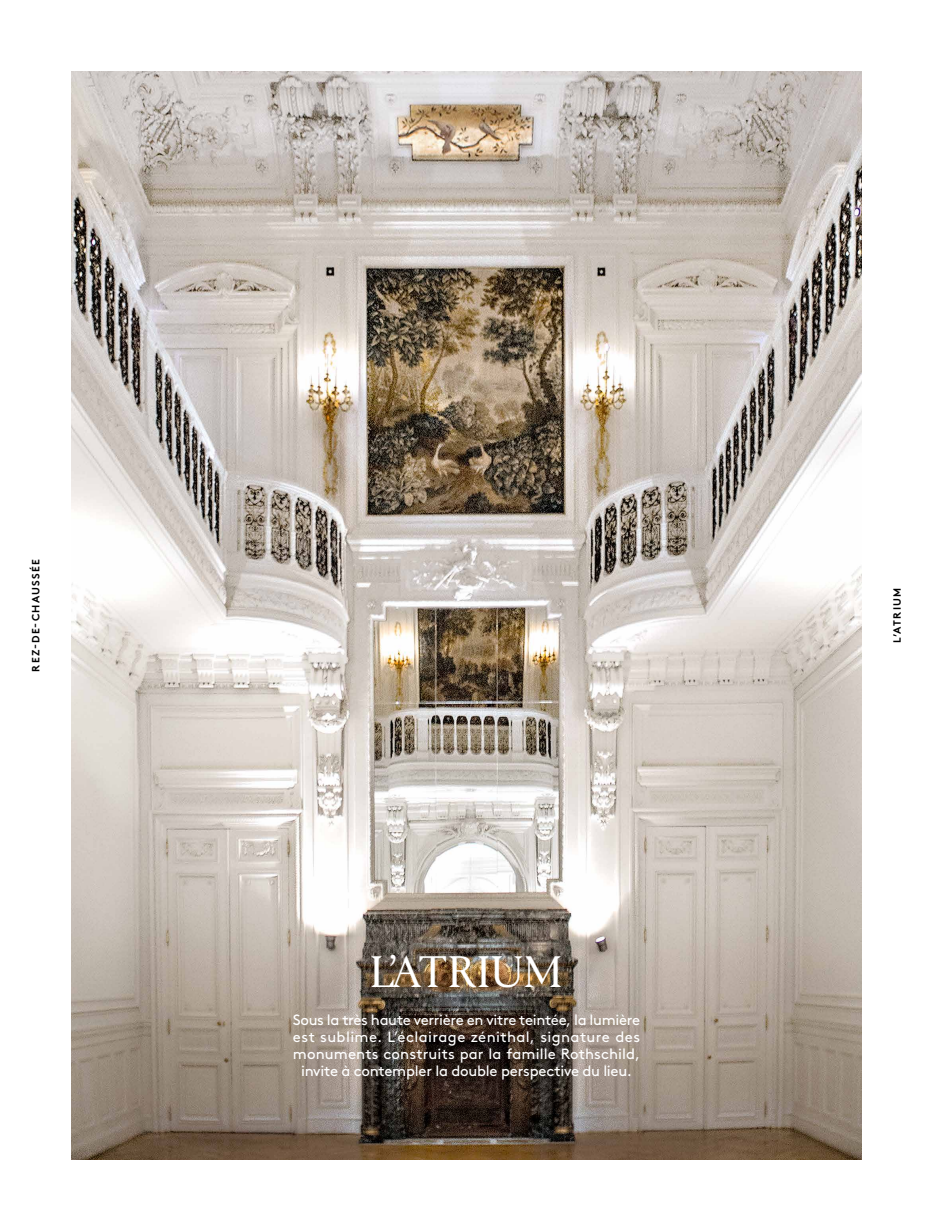
<style>
.page{position:relative;width:933px;height:1231px;background:#fff}
.page>*{position:absolute;margin:0;border:0;box-sizing:border-box;transform-origin:0 0}
.t1{font:46.38px "Portrait";letter-spacing:-.01em;color:#fff}
.t2{font:14.88px/17px "Brown";letter-spacing:-.01em;color:#fff;text-align:center}
.t3{font:700 10.5px "Brown";letter-spacing:.12em;color:#000}
</style>
<div class="page">
<img style="left:72px;top:72px;width:789px;height:1086px">
<p class="t3" style="left:27px;top:671px;width:114px;rotate:-90deg">REZ-DE-CHAUSSÉE</p>
<h1 class="t1" style="left:369px;top:941px;width:195px">L’ATRIUM</h1>
<p class="t2" style="left:293px;top:1010px;width:349px">Sous la très haute verrière en vitre teintée, la lumière est sublime. L’éclairage zénithal, signature des monuments construits par la famille Rothschild, invite à contempler la double perspective du lieu.</p>
<p class="t3" style="left:888px;top:643px;width:57px;rotate:-90deg">L’ATRIUM</p>
</div>
